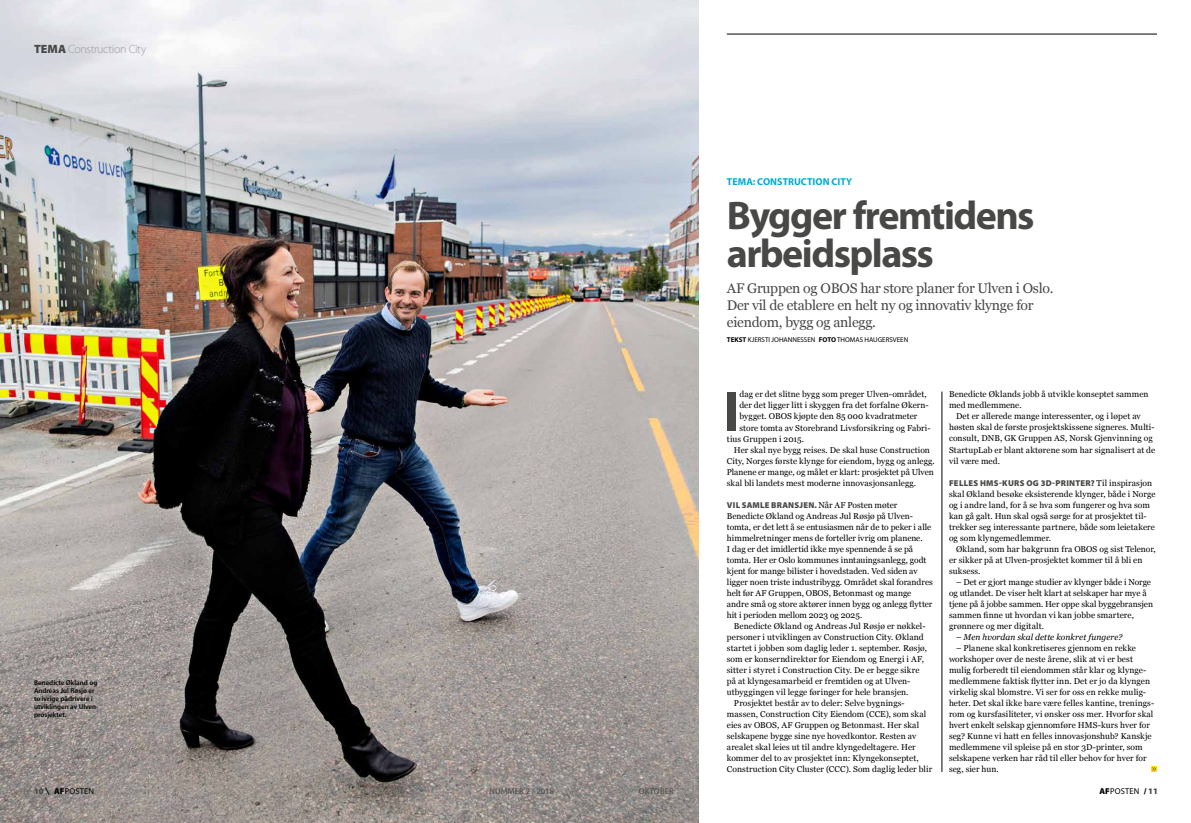
<style>
.page{position:relative;width:1191px;height:823px;background:#fff}
.page>*{position:absolute;margin:0;border:0;box-sizing:border-box;transform-origin:0 0}
.t1{font:700 57.5px "Myriad Pro";color:#484847}
.t2{font:700 40px/38px "Myriad Pro";letter-spacing:-.04em;color:#484847}
.t3{font:14px/17px "Georgia";letter-spacing:-.02em;color:#484847}
.t4{font:300 12px "Myriad Pro";letter-spacing:-.03em;color:#9c9c9d}
.t5{font:700 10px "Myriad Pro";letter-spacing:.005em;color:#00abd0}
.t6{font:8.5px/11px "Georgia";letter-spacing:.005em;color:#000}
.t7{font:900 8.5px "Myriad Pro";letter-spacing:.03em;color:#484847}
.t8{font:italic 8.5px "Georgia";letter-spacing:.005em;color:#000}
.t9{font:8.5px "Myriad Pro";letter-spacing:.02em;color:#000}
.t10{font:8.5px "Myriad Pro";letter-spacing:.02em;color:#484847}
.t11{font:600 7px/8px "Myriad Pro";color:#000}
.t12{font:7px "Myriad Pro";color:#000}
.s1{font-weight:900;color:#484847}
.s2{font-weight:700}
.s3{font-family:"Georgia";font-weight:400;color:#000}
.s4{font-family:"Foral Pro";font-weight:700}
.s5{font-weight:900}
</style>
<div class="page">
<img style="left:0;top:0;width:698px;height:822px">
<hr style="left:941px;top:391px;width:1px;height:380px;background:#000">
<svg style="left:1151px;top:766px;width:6px;height:5px"></svg>
<hr style="left:727px;top:34px;width:430px;height:1px;background:#000">
<h3 class="t4" style="left:34px;top:42px;width:114px"><span class="s1">TEMA</span> Construction City</h3>
<p class="t11" style="left:34px;top:678px;width:66px">Benedicte Økland og<br>Andreas Jul Røsjø er to ivrige pådrivere i utviklingen av Ulven&shy;prosjektet.</p>
<p class="t5" style="left:727px;top:176px;width:127px">TEMA: CONSTRUCTION CITY</p>
<h2 class="t2" style="left:727px;top:197px;width:309px">Bygger fremtidens arbeidsplass</h2>
<h3 class="t3" style="left:727px;top:278px;width:328px">AF Gruppen og OBOS har store planer for Ulven i Oslo.<br>Der vil de etablere en helt ny og innovativ klynge for eiendom, bygg og anlegg.</h3>
<p class="t12" style="left:727px;top:336px;width:183px"><span class="s2">TEKST</span> KJERSTI JOHANNESSEN <span class="s2">FOTO</span> THOMAS HAUGERSVEEN</p>
<h1 class="t1" style="left:723px;top:378px;width:18px">I</h1>
<p class="t6" style="left:739px;top:388px;width:189px">dag er det slitne bygg som preger Ulven-området,</p>
<p class="t6" style="left:739px;top:399px;width:191px">der det ligger litt i skyggen fra det forfalne Økern-</p>
<p class="t6" style="left:739px;top:410px;width:179px">bygget. OBOS kjøpte den 85 000 kvadratmeter</p>
<p class="t6" style="left:739px;top:421px;width:193px">store tomta av Storebrand Livsforsikring og Fabri-</p>
<p class="t6" style="left:727px;top:432px;width:79px">tius Gruppen i 2015.</p>
<p class="t6" style="left:734px;top:443px;width:197px">Her skal nye bygg reises. De skal huse Construction</p>
<p class="t6" style="left:727px;top:454px;width:209px">City, Norges første klynge for eiendom, bygg og anlegg.</p>
<p class="t6" style="left:727px;top:465px;width:208px">Planene er mange, og målet er klart: prosjektet på Ulven</p>
<p class="t6" style="left:727px;top:476px;width:191px">skal bli landets mest moderne innovasjonsanlegg.</p>
<p class="t7" style="left:727px;top:498px;width:172px">VIL SAMLE BRANSJEN. <span class="s3">Når AF Posten møter</span></p>
<p class="t6" style="left:727px;top:509px;width:207px">Benedicte Økland og Andreas Jul Røsjø på Ulven&shy;tomta, er det lett å se entusiasmen når de to peker i alle himmelretninger mens de forteller ivrig om planene.<br>I dag er det imidlertid ikke mye spennende å se på tomta. Her er Oslo kommunes inntauingsanlegg, godt kjent for mange bilister i hovedstaden. Ved siden av ligger noen triste industribygg. Området skal forandres helt før AF Gruppen, OBOS, Betonmast og mange andre små og store aktører innen bygg og anlegg flytter hit i perioden mellom 2023 og 2025.</p>
<p class="t6" style="left:734px;top:619px;width:192px">Benedicte Økland og Andreas Jul Røsjø er nøkkel-</p>
<p class="t6" style="left:727px;top:630px;width:198px">personer i utviklingen av Construction City. Økland</p>
<p class="t6" style="left:727px;top:641px;width:202px">startet i jobben som daglig leder 1. september. Røsjø,</p>
<p class="t6" style="left:727px;top:652px;width:199px">som er konserndirektør for Eiendom og Energi i AF,</p>
<p class="t6" style="left:727px;top:663px;width:194px">sitter i styret i Construction City. De er begge sikre</p>
<p class="t6" style="left:727px;top:674px;width:185px">på at klyngesamarbeid er fremtiden og at Ulven-</p>
<p class="t6" style="left:727px;top:685px;width:183px">utbyggingen vil legge føringer for hele bransjen.</p>
<p class="t6" style="left:734px;top:696px;width:172px">Prosjektet består av to deler: Selve bygnings-</p>
<p class="t6" style="left:727px;top:707px;width:201px">massen, Construction City Eiendom (CCE), som skal</p>
<p class="t6" style="left:727px;top:718px;width:194px">eies av OBOS, AF Gruppen og Betonmast. Her skal</p>
<p class="t6" style="left:727px;top:729px;width:191px">selskapene bygge sine nye hovedkontor. Resten av</p>
<p class="t6" style="left:727px;top:740px;width:190px">arealet skal leies ut til andre klyngedeltagere. Her</p>
<p class="t6" style="left:727px;top:751px;width:193px">kommer del to av prosjektet inn: Klyngekonseptet,</p>
<p class="t6" style="left:727px;top:762px;width:207px">Construction City Cluster (CCC). Som daglig leder blir</p>
<p class="t6" style="left:949px;top:388px;width:201px">Benedicte Øklands jobb å utvikle konseptet sammen med medlemmene.</p>
<p class="t6" style="left:949px;top:410px;width:208px;text-indent:7px">Det er allerede mange interessenter, og i løpet av høsten skal de første prosjektskissene signeres. Multi&shy;consult, DNB, GK Gruppen AS, Norsk Gjenvinning og StartupLab er blant aktørene som har signalisert at de vil være med.</p>
<p class="t7" style="left:949px;top:476px;width:204px">FELLES HMS-KURS OG 3D-PRINTER? <span class="s3">Til inspirasjon</span></p>
<p class="t6" style="left:949px;top:487px;width:208px">skal Økland besøke eksisterende klynger, både i Norge og i andre land, for å se hva som fungerer og hva som kan gå galt. Hun skal også sørge for at prosjektet til&shy;trekker seg interessante partnere, både som leietakere og som klyngemedlemmer.</p>
<p class="t6" style="left:949px;top:542px;width:208px;text-indent:7px">Økland, som har bakgrunn fra OBOS og sist Telenor, er sikker på at Ulven-prosjektet kommer til å bli en suksess.</p>
<p class="t6" style="left:949px;top:575px;width:205px;text-indent:7px">– Det er gjort mange studier av klynger både i Norge og utlandet. De viser helt klart at selskaper har mye å tjene på å jobbe sammen. Her oppe skal byggebransjen sammen finne ut hvordan vi kan jobbe smartere, grønnere og mer digitalt.</p>
<p class="t8" style="left:956px;top:630px;width:168px">– Men hvordan skal dette konkret fungere?</p>
<p class="t6" style="left:949px;top:641px;width:206px;text-indent:7px">– Planene skal konkretiseres gjennom en rekke workshoper over de neste årene, slik at vi er best mulig forberedt til eiendommen står klar og klynge&shy;medlemmene faktisk flytter inn. Det er jo da klyngen virkelig skal blomstre. Vi ser for oss en rekke mulig&shy;heter. Det skal ikke bare være felles kantine, trenings&shy;rom og kursfasiliteter, vi ønsker oss mer. Hvorfor skal hvert enkelt selskap gjennomføre HMS-kurs hver for seg? Kunne vi hatt en felles innovasjonshub? Kanskje medlemmene vil spleise på en stor 3D-printer, som selskapene verken har råd til eller behov for hver for seg, sier hun.</p>
<p class="t9" style="left:34px;top:786px;width:62px"><span class="s1">10</span> <span class="s4">\</span> <span class="s5">AF</span>POSTEN</p>
<p class="t10" style="left:489px;top:786px;width:66px">NUMMER 2 / 2018</p>
<p class="t10" style="left:639px;top:786px;width:36px">OKTOBER</p>
<p class="t9" style="left:1099px;top:786px;width:60px"><span class="s5">AF</span>POSTEN <span class="s5">/</span> <span class="s1">11</span></p>
</div>
